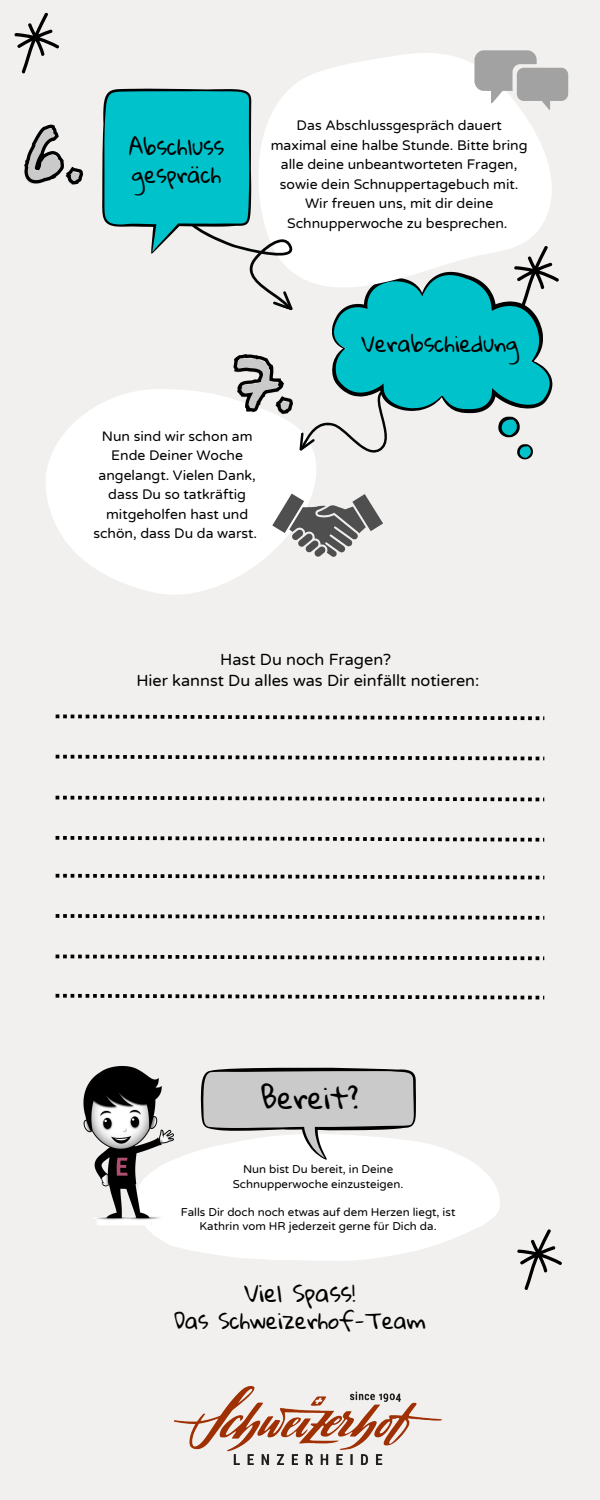
<style>
.page{position:relative;width:600px;height:1500px;background:#f1f0ee}
.page>*{position:absolute;margin:0;border:0;box-sizing:border-box;transform-origin:0 0}
.t1{font:75px "Permanent Marker";color:#cbcaca}
.t2{font:29px "Gloria Hallelujah";color:#000}
.t3{font:23.2px "Gloria Hallelujah";color:#000}
.t4{font:21.7px "Gloria Hallelujah";color:#000}
.t5{font:16.2px/21px "Varela Round";color:#000;text-align:center}
.t6{font:14px/19.5px "Varela Round";color:#000;text-align:center}
.t7{font:11.5px/14.2px "Varela Round";color:#000;text-align:center}
</style>
<div class="page">
<svg style="left:517px;top:1229px;width:45px;height:61px"></svg>
<svg style="left:145px;top:1142px;width:355px;height:119px;fill:#fff"></svg>
<svg style="left:201px;top:1067px;width:215px;height:93px;background:#cbcaca"></svg>
<img style="left:175px;top:1386px;width:266px;height:79px">
<svg style="left:46px;top:403px;width:220px;height:192px;fill:#fff"></svg>
<svg style="left:14px;top:12px;width:45px;height:62px"></svg>
<svg style="left:56px;top:715px;width:488px;height:5px"></svg>
<svg style="left:56px;top:755px;width:488px;height:5px"></svg>
<svg style="left:56px;top:796px;width:488px;height:5px"></svg>
<svg style="left:56px;top:836px;width:488px;height:6px"></svg>
<svg style="left:56px;top:874px;width:488px;height:5px"></svg>
<svg style="left:56px;top:914px;width:488px;height:6px"></svg>
<img style="left:83px;top:1065px;width:93px;height:160px">
<svg style="left:102px;top:50px;width:467px;height:507px"></svg>
<svg style="left:24px;top:124px;width:60px;height:61px"></svg>
<svg style="left:56px;top:955px;width:488px;height:5px"></svg>
<svg style="left:56px;top:994px;width:488px;height:5px"></svg>
<h1 class="t1" style="left:26px;top:100px;width:62px">6.</h1>
<p class="t4" style="left:129px;top:135px;width:97px">Abschluss</p>
<p class="t4" style="left:132px;top:163px;width:90px">gespräch</p>
<h3 class="t6" style="left:271px;top:116px;width:258px">Das Abschlussgespräch dauert maximal eine halbe Stunde. Bitte bring alle deine unbeantworteten Fragen, sowie dein Schnuppertagebuch mit.<br>Wir freuen uns, mit dir deine Schnupperwoche zu besprechen.</h3>
<h1 class="t1" style="left:233px;top:329px;width:64px">7.</h1>
<p class="t6" style="left:93px;top:427px;width:165px">Nun sind wir schon am<br>Ende Deiner Woche angelangt. Vielen Dank, dass Du so tatkräftig mitgeholfen hast und schön, dass Du da warst.</p>
<p class="t4" style="left:361px;top:332px;width:159px">Verabschiedung</p>
<p class="t5" style="left:136px;top:649px;width:345px">Hast Du noch Fragen?<br>Hier kannst Du alles was Dir einfällt notieren:</p>
<p class="t2" style="left:261px;top:1082px;width:100px">Bereit?</p>
<p class="t7" style="left:243px;top:1163px;width:152px">Nun bist Du bereit, in Deine</p>
<h5 class="t7" style="left:233px;top:1177px;width:172px">Schnupperwoche einzusteigen.</h5>
<p class="t7" style="left:181px;top:1205px;width:276px">Falls Dir doch noch etwas auf dem Herzen liegt, ist<br>Kathrin vom HR jederzeit gerne für Dich da.</p>
<h3 class="t3" style="left:244px;top:1280px;width:113px">Viel Spass!</h3>
<h3 class="t4" style="left:174px;top:1309px;width:253px">Das Schweizerhof-Team</h3>
</div>
